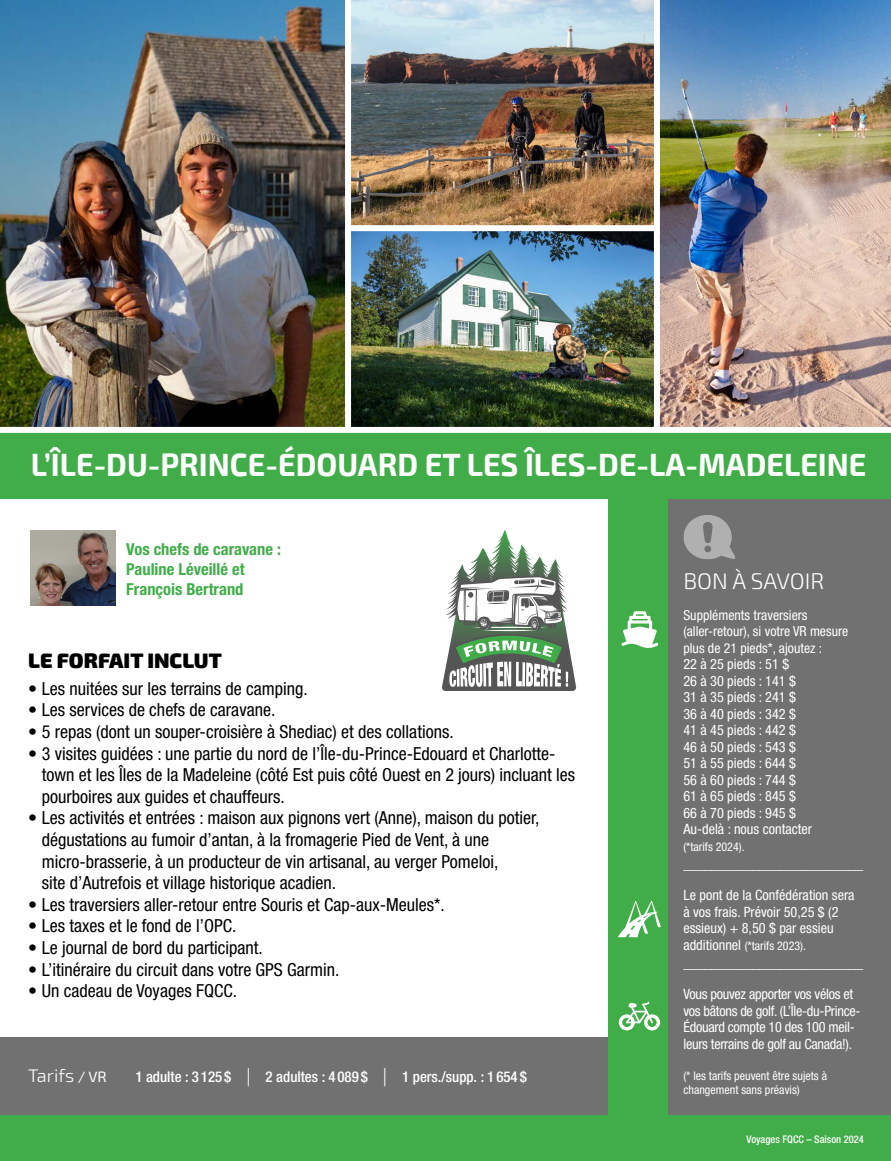
<style>
.page{position:relative;width:891px;height:1161px;background:#fff}
.page>*{position:absolute;margin:0;border:0;box-sizing:border-box;transform-origin:0 0}
.t1{font:700 31.5px "Exo 2";color:#fff}
.t2{font:300 22.5px "Exo 2";color:#fff}
.t3{font:900 21px "Exo 2";color:#000}
.t4{font:300 18.3px "Exo 2";color:#fff}
.t5{font:condensed 18px/21.6px "Helvetica Neue";color:#000}
.t6{font:700 condensed 16.5px/19.8px "Helvetica Neue";color:#41ad49}
.t7{font:700 condensed 15px "Helvetica Neue";color:#fff}
.t8{font:500 condensed 14.85px "Helvetica Neue";color:#fff}
.t9{font:condensed 14.25px/16.5px "Helvetica Neue";color:#fff}
.t10{font:condensed 14.25px/16.5px "Helvetica Neue";letter-spacing:-.02em;color:#fff}
.t11{font:condensed 13.8px/16.2px "Helvetica Neue";color:#fff}
.t12{font:condensed 12px/13.5px "Helvetica Neue";color:#fff}
.t13{font:500 condensed 10.5px "Helvetica Neue";color:#fff}
.s1{font-weight:100;font-size:24.9px}
.s2{font-weight:400;font-size:14.85px}
.s3{font-size:14.25px}
</style>
<div class="page">
<img style="left:351px;top:231px;width:303px;height:196px">
<img style="left:351px;top:0;width:303px;height:225px">
<img style="left:660px;top:0;width:231px;height:427px">
<div style="left:668px;top:498px;width:223px;height:663px;background:#717171"></div>
<div style="left:0;top:1037px;width:609px;height:124px;background:#717171"></div>
<div style="left:609px;top:494px;width:59px;height:667px;background:#41ad49"></div>
<div style="left:0;top:1115px;width:891px;height:46px;background:#41ad49"></div>
<svg style="left:618px;top:900px;width:43px;height:37px"></svg>
<svg style="left:619px;top:1002px;width:41px;height:28px"></svg>
<svg style="left:683px;top:515px;width:52px;height:44px"></svg>
<img style="left:0;top:0;width:345px;height:427px">
<div style="left:0;top:430px;width:891px;height:68px;background:#41ad49"></div>
<div style="left:0;top:427px;width:891px;height:6px;background:#fff"></div>
<img style="left:31px;top:531px;width:85px;height:75px">
<svg style="left:469px;top:534px;width:34px;height:36px"></svg>
<svg style="left:442px;top:576px;width:134px;height:115px"></svg>
<svg style="left:622px;top:611px;width:36px;height:37px"></svg>
<h1 class="t1" style="left:31px;top:446px;width:837px">L’ÎLE-DU-PRINCE-ÉDOUARD ET LES ÎLES-DE-LA-MADELEINE</h1>
<p class="t6" style="left:126px;top:539px;width:156px">Vos chefs de caravane :<br>Pauline Léveillé et<br>François Bertrand</p>
<p class="t3" style="left:28px;top:648px;width:195px">LE FORFAIT INCLUT</p>
<p class="t5" style="left:28px;top:678px;width:281px">• Les nuitées sur les terrains de camping.</p>
<p class="t5" style="left:28px;top:699px;width:249px">• Les services de chefs de caravane.</p>
<p class="t5" style="left:28px;top:721px;width:427px">• 5 repas (dont un souper-croisière à Shediac) et des collations.</p>
<p class="t5" style="left:42px;top:742px;width:535px;text-indent:-14px">• 3 visites guidées : une partie du nord de l’Île-du-Prince-Edouard et Charlotte&shy;town et les Îles de la Madeleine (côté Est puis côté Ouest en 2 jours) incluant les pourboires aux guides et chauffeurs.</p>
<p class="t5" style="left:42px;top:807px;width:499px;text-indent:-14px">• Les activités et entrées : maison aux pignons vert (Anne), maison du potier, dégustations au fumoir d’antan, à la fromagerie Pied de Vent, à une micro-brasserie, à un producteur de vin artisanal, au verger Pomeloi,<br>site d’Autrefois et village historique acadien.</p>
<p class="t5" style="left:28px;top:894px;width:418px">• Les traversiers aller-retour entre Souris et Cap-aux-Meules*.</p>
<p class="t5" style="left:28px;top:915px;width:210px">• Les taxes et le fond de l’OPC.</p>
<p class="t5" style="left:28px;top:937px;width:236px">• Le journal de bord du participant.</p>
<p class="t5" style="left:28px;top:958px;width:313px">• L’itinéraire du circuit dans votre GPS Garmin.</p>
<p class="t5" style="left:28px;top:980px;width:210px">• Un cadeau de Voyages FQCC.</p>
<p class="t8" style="left:135px;top:1068px;width:254px">1 adulte : 3 125 $ <span class="s1">|</span> 2 adultes : 4 089 $ <span class="s1">|</span></p>
<p class="t4" style="left:28px;top:1065px;width:80px">Tarifs <span class="s2">/ VR</span></p>
<p class="t8" style="left:402px;top:1068px;width:126px">1 pers./supp. : 1 654 $</p>
<p class="t2" style="left:683px;top:568px;width:143px">BON À SAVOIR</p>
<p class="t11" style="left:683px;top:607px;width:167px">Suppléments traversiers (aller-retour), si votre VR mesure plus de 21 pieds<span class="s3">*</span>, ajoutez :</p>
<p class="t9" style="left:683px;top:656px;width:130px">22 à 25 pieds : 51 $<br>26 à 30 pieds : 141 $<br>31 à 35 pieds : 241 $<br>36 à 40 pieds : 342 $<br>41 à 45 pieds : 442 $<br>46 à 50 pieds : 543 $<br>51 à 55 pieds : 644 $<br>56 à 60 pieds : 744 $<br>61 à 65 pieds : 845 $<br>66 à 70 pieds : 945 $<br>Au-delà : nous contacter</p>
<p class="t12" style="left:683px;top:840px;width:63px">(*tarifs 2024).</p>
<p class="t7" style="left:683px;top:854px;width:181px">__________________________</p>
<p class="t9" style="left:683px;top:887px;width:173px">Le pont de la Confédération sera à vos frais. Prévoir 50,25 $ (2 essieux) + 8,50 $ par essieu</p>
<p class="t12" style="left:683px;top:939px;width:124px"><span class="s3">additionnel</span> (*tarifs 2023).</p>
<p class="t7" style="left:683px;top:953px;width:181px">__________________________</p>
<p class="t10" style="left:683px;top:986px;width:179px">Vous pouvez apporter vos vélos et vos bâtons de golf. (L’Île-du-Prince-Édouard compte 10 des 100 meil&shy;leurs terrains de golf au Canada!).</p>
<p class="t12" style="left:683px;top:1069px;width:145px">(* les tarifs peuvent être sujets à changement sans préavis)</p>
<p class="t13" style="left:747px;top:1133px;width:119px">Voyages FQCC – Saison 2024</p>
</div>
